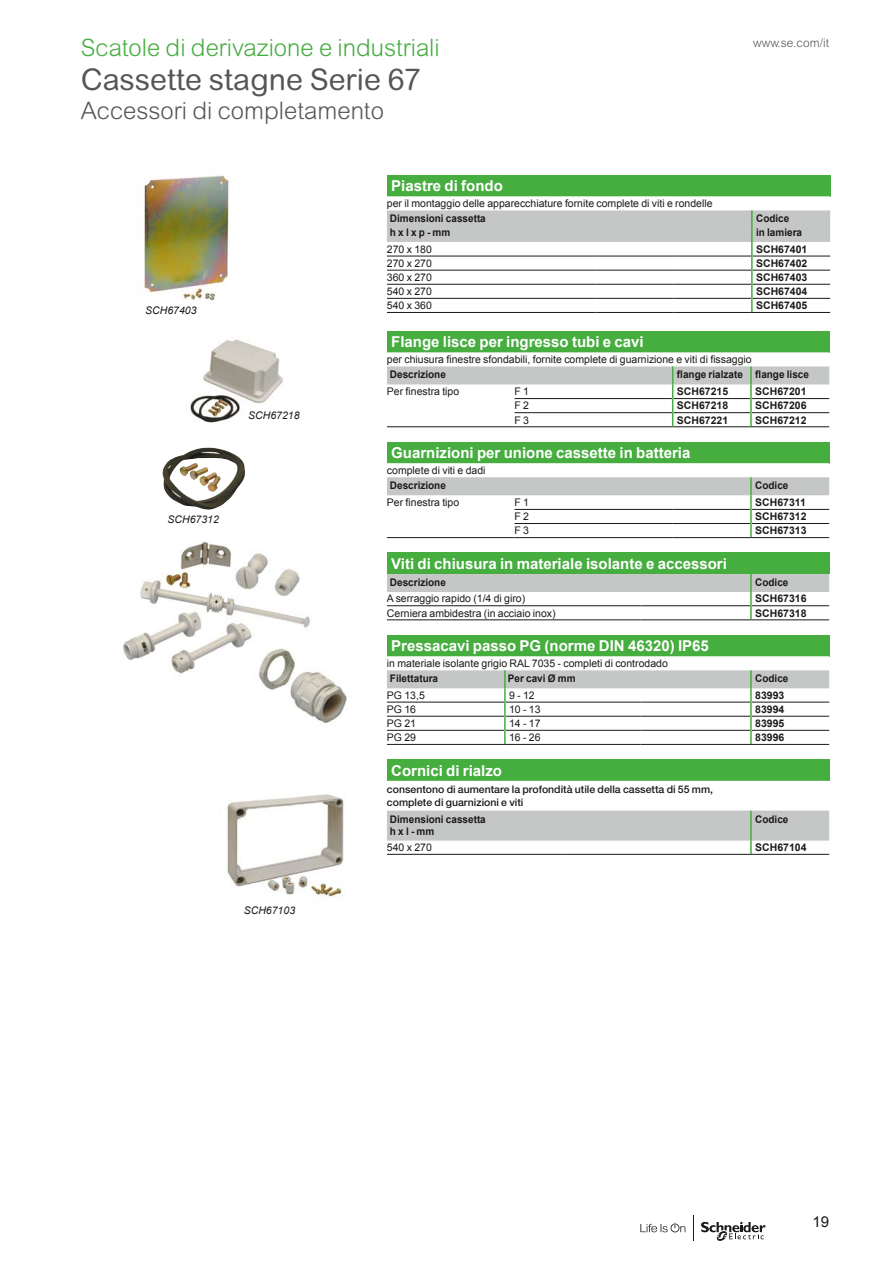
<style>
.page{position:relative;width:893px;height:1263px;background:#fff}
.page>*{position:absolute;margin:0;border:0;box-sizing:border-box;transform-origin:0 0}
._0_TitleLev1Fwd{font:30px "Arial Rounded MT Pro";color:#565656}
.t1{font:300 24px "Arial Rounded MT Std";color:#46ad3f}
._0_TitleLev2Fwd{font:300 24px "Arial Rounded MT Pro";color:#565656}
._1_Section_3__10__ta{font:700 15px "Arial";color:#fff}
.t2{font:15px "Arial";color:#1a1a18}
.t3{font:300 12px "Arial Rounded MT Pro";color:#565656}
.CellBody{font:10.5px "Arial";color:#1a1a18}
.CellHeading{font:700 10.5px/12px "Arial";color:#1a1a18;scale:.95 1}
.CellBody-2{font:700 10.5px "Arial";color:#1a1a18}
.Body{font:500 10.5px/13.5px "Helvetica Neue";color:#1a1a18}
._1_Legend___Nota__7{font:italic 10.5px "Arial";color:#1a1a18}
</style>
<div class="page">
<div style="left:387px;top:175px;width:443px;height:21px;background:#46ad3f"></div>
<svg style="left:387px;top:196px;width:443px;height:1px"></svg>
<hr style="left:387px;top:312px;width:208px;height:1px;background:#1a1a18">
<hr style="left:595px;top:312px;width:79px;height:1px;background:#1a1a18">
<hr style="left:674px;top:312px;width:78px;height:1px;background:#1a1a18">
<hr style="left:752px;top:312px;width:78px;height:1px;background:#1a1a18">
<svg style="left:387px;top:210px;width:443px;height:102px"></svg>
<div style="left:387px;top:331px;width:442px;height:21px;background:#46ad3f"></div>
<svg style="left:387px;top:352px;width:442px;height:75px"></svg>
<div style="left:387px;top:442px;width:442px;height:21px;background:#46ad3f"></div>
<svg style="left:387px;top:463px;width:442px;height:75px"></svg>
<div style="left:387px;top:553px;width:442px;height:21px;background:#46ad3f"></div>
<svg style="left:387px;top:574px;width:442px;height:46px"></svg>
<div style="left:387px;top:635px;width:442px;height:21px;background:#46ad3f"></div>
<hr style="left:387px;top:744px;width:118px;height:1px;background:#1a1a18">
<hr style="left:505px;top:744px;width:135px;height:1px;background:#1a1a18">
<hr style="left:640px;top:744px;width:111px;height:1px;background:#1a1a18">
<hr style="left:751px;top:744px;width:78px;height:1px;background:#1a1a18">
<svg style="left:387px;top:656px;width:442px;height:88px"></svg>
<div style="left:387px;top:759px;width:442px;height:22px;background:#46ad3f"></div>
<hr style="left:387px;top:854px;width:177px;height:1px;background:#1a1a18">
<hr style="left:564px;top:854px;width:187px;height:1px;background:#1a1a18">
<hr style="left:751px;top:854px;width:78px;height:1px;background:#1a1a18">
<svg style="left:387px;top:810px;width:442px;height:44px"></svg>
<img style="left:144px;top:175px;width:85px;height:126px">
<img style="left:190px;top:339px;width:93px;height:84px">
<img style="left:162px;top:447px;width:83px;height:62px">
<img style="left:123px;top:541px;width:187px;height:133px">
<img style="left:249px;top:647px;width:98px;height:76px">
<img style="left:226px;top:794px;width:118px;height:104px">
<svg style="left:640px;top:1223px;width:45px;height:9px"></svg>
<svg style="left:701px;top:1222px;width:65px;height:19px"></svg>
<svg style="left:693px;top:1215px;width:1px;height:26px"></svg>
<h2 class="t1" style="left:81px;top:33px;width:361px">Scatole di derivazione e industriali</h2>
<p class="_0_TitleLev1Fwd" style="left:81px;top:62px;width:342px">Cassette stagne Serie 67</p>
<p class="_0_TitleLev2Fwd" style="left:81px;top:97px;width:305px">Accessori di completamento</p>
<p class="t3" style="left:753px;top:36px;width:77px">www.se.com/it</p>
<p class="_1_Legend___Nota__7" style="left:145px;top:304px;width:53px">SCH67403</p>
<p class="_1_Legend___Nota__7" style="left:248px;top:408px;width:53px">SCH67218</p>
<p class="_1_Legend___Nota__7" style="left:168px;top:513px;width:53px">SCH67312</p>
<p class="_1_Legend___Nota__7" style="left:244px;top:904px;width:53px">SCH67103</p>
<p class="_1_Section_3__10__ta" style="left:391px;top:176px;width:113px">Piastre di fondo</p>
<p class="CellBody" style="left:387px;top:197px;width:327px">per il montaggio delle apparecchiature fornite complete di viti e rondelle</p>
<p class="CellHeading" style="left:390px;top:213px;width:102px">Dimensioni cassetta</p>
<p class="CellHeading" style="left:756px;top:213px;width:37px">Codice</p>
<p class="CellHeading" style="left:390px;top:227px;width:65px">h x l x p - mm</p>
<p class="CellHeading" style="left:756px;top:227px;width:50px">in lamiera</p>
<p class="CellBody" style="left:387px;top:242px;width:46px">270 x 180</p>
<p class="CellBody-2" style="left:756px;top:242px;width:53px">SCH67401</p>
<p class="CellBody" style="left:387px;top:256px;width:46px">270 x 270</p>
<p class="CellBody-2" style="left:756px;top:256px;width:53px">SCH67402</p>
<p class="CellBody" style="left:387px;top:270px;width:46px">360 x 270</p>
<p class="CellBody-2" style="left:756px;top:270px;width:53px">SCH67403</p>
<p class="CellBody" style="left:387px;top:284px;width:46px">540 x 270</p>
<p class="CellBody-2" style="left:756px;top:284px;width:53px">SCH67404</p>
<p class="CellBody" style="left:387px;top:299px;width:46px">540 x 360</p>
<p class="CellBody-2" style="left:756px;top:299px;width:53px">SCH67405</p>
<p class="_1_Section_3__10__ta" style="left:391px;top:332px;width:254px">Flange lisce per ingresso tubi e cavi</p>
<p class="CellBody" style="left:387px;top:353px;width:366px">per chiusura finestre sfondabili, fornite complete di guarnizione e viti di fissaggio</p>
<p class="CellHeading" style="left:390px;top:369px;width:60px">Descrizione</p>
<p class="CellHeading" style="left:677px;top:369px;width:71px">flange rialzate</p>
<p class="CellHeading" style="left:755px;top:369px;width:58px">flange lisce</p>
<p class="CellBody" style="left:387px;top:385px;width:74px">Per finestra tipo</p>
<p class="CellBody" style="left:514px;top:385px;width:16px">F 1</p>
<p class="CellBody-2" style="left:677px;top:385px;width:53px">SCH67215</p>
<p class="CellBody-2" style="left:755px;top:385px;width:53px">SCH67201</p>
<p class="CellBody" style="left:514px;top:399px;width:16px">F 2</p>
<p class="CellBody-2" style="left:677px;top:399px;width:53px">SCH67218</p>
<p class="CellBody-2" style="left:755px;top:399px;width:53px">SCH67206</p>
<p class="CellBody" style="left:514px;top:413px;width:16px">F 3</p>
<p class="CellBody-2" style="left:677px;top:413px;width:53px">SCH67221</p>
<p class="CellBody-2" style="left:755px;top:413px;width:53px">SCH67212</p>
<p class="_1_Section_3__10__ta" style="left:391px;top:443px;width:301px">Guarnizioni per unione cassette in batteria</p>
<p class="CellBody" style="left:387px;top:463px;width:100px">complete di viti e dadi</p>
<p class="CellHeading" style="left:390px;top:480px;width:60px">Descrizione</p>
<p class="CellHeading" style="left:755px;top:480px;width:37px">Codice</p>
<p class="CellBody" style="left:387px;top:495px;width:74px">Per finestra tipo</p>
<p class="CellBody" style="left:514px;top:495px;width:16px">F 1</p>
<p class="CellBody-2" style="left:755px;top:495px;width:52px">SCH67311</p>
<p class="CellBody" style="left:514px;top:510px;width:16px">F 2</p>
<p class="CellBody-2" style="left:755px;top:510px;width:53px">SCH67312</p>
<p class="CellBody" style="left:514px;top:524px;width:16px">F 3</p>
<p class="CellBody-2" style="left:755px;top:524px;width:53px">SCH67313</p>
<p class="_1_Section_3__10__ta" style="left:391px;top:554px;width:337px">Viti di chiusura in materiale isolante e accessori</p>
<p class="CellHeading" style="left:390px;top:577px;width:60px">Descrizione</p>
<p class="CellHeading" style="left:755px;top:577px;width:37px">Codice</p>
<p class="CellBody" style="left:387px;top:592px;width:140px">A serraggio rapido (1/4 di giro)</p>
<p class="CellBody-2" style="left:755px;top:592px;width:53px">SCH67316</p>
<p class="CellBody" style="left:387px;top:606px;width:170px">Cerniera ambidestra (in acciaio inox)</p>
<p class="CellBody-2" style="left:755px;top:606px;width:53px">SCH67318</p>
<p class="_1_Section_3__10__ta" style="left:391px;top:636px;width:319px">Pressacavi passo PG (norme DIN 46320) IP65</p>
<p class="CellBody" style="left:387px;top:656px;width:282px">in materiale isolante grigio RAL 7035 - completi di controdado</p>
<p class="CellHeading" style="left:390px;top:673px;width:52px">Filettatura</p>
<p class="CellHeading" style="left:508px;top:673px;width:73px">Per cavi Ø mm</p>
<p class="CellHeading" style="left:755px;top:673px;width:37px">Codice</p>
<p class="CellBody" style="left:387px;top:688px;width:39px">PG 13,5</p>
<p class="CellBody" style="left:509px;top:688px;width:27px">9 - 12</p>
<p class="CellBody-2" style="left:755px;top:688px;width:31px">83993</p>
<p class="CellBody" style="left:387px;top:702px;width:31px">PG 16</p>
<p class="CellBody" style="left:509px;top:702px;width:33px">10 - 13</p>
<p class="CellBody-2" style="left:755px;top:702px;width:31px">83994</p>
<p class="CellBody" style="left:387px;top:716px;width:31px">PG 21</p>
<p class="CellBody" style="left:509px;top:716px;width:33px">14 - 17</p>
<p class="CellBody-2" style="left:755px;top:716px;width:31px">83995</p>
<p class="CellBody" style="left:387px;top:730px;width:31px">PG 29</p>
<p class="CellBody" style="left:509px;top:730px;width:33px">16 - 26</p>
<p class="CellBody-2" style="left:755px;top:730px;width:31px">83996</p>
<p class="_1_Section_3__10__ta" style="left:391px;top:760px;width:112px">Cornici di rialzo</p>
<p class="Body" style="left:387px;top:782px;width:328px">consentono di aumentare la profondità utile della cassetta di 55 mm, complete di guarnizioni e viti</p>
<p class="CellHeading" style="left:390px;top:813px;width:102px">Dimensioni cassetta h x l - mm</p>
<p class="CellHeading" style="left:755px;top:813px;width:37px">Codice</p>
<p class="CellBody" style="left:387px;top:840px;width:46px">540 x 270</p>
<p class="CellBody-2" style="left:755px;top:840px;width:53px">SCH67104</p>
<h3 class="t2" style="left:812px;top:1212px;width:18px">19</h3>
</div>
